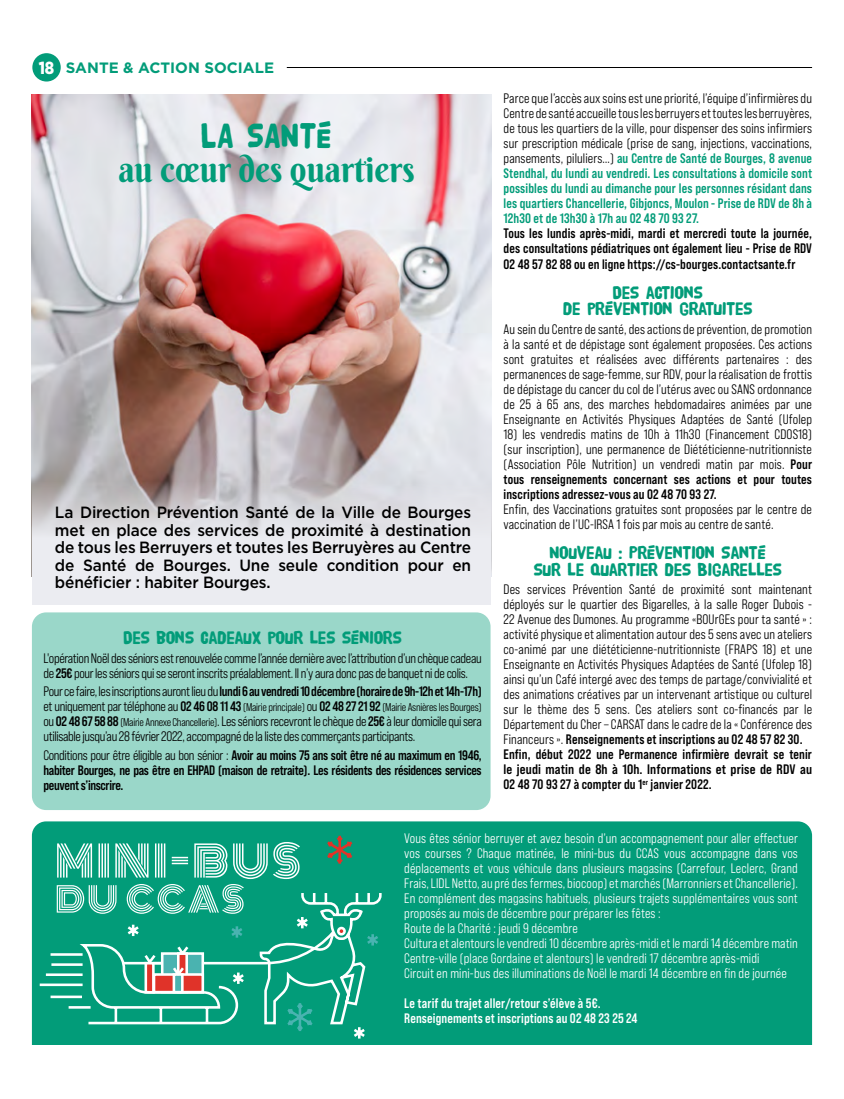
<style>
.page{position:relative;width:844px;height:1099px;background:#fff}
.page>*{position:absolute;margin:0;border:0;box-sizing:border-box;transform-origin:0 0}
.t1{font:36.25px/34.5px "Berkshire Swash";color:#029c79;text-align:center;scale:.9 1}
.TEXTE_BASES{font:18.75px/16.2px "HVD Poster Clean";letter-spacing:-.025em;color:#029c79;text-align:center;scale:.95 1}
.t2{font:900 17.5px "Gotham";color:#fff;scale:.85 1}
.TEXTE_BASES-2{font:500 16.25px/17.5px "Gotham";letter-spacing:-.01em;color:#000;text-align:justify;scale:.95 1}
.t3{font:700 15px "Gotham";color:#029c79}
.TEXTE_BASES-3{font:13.75px/15px "Bebas Neue Pro Sm E Md";letter-spacing:-.005em;color:#000;text-align:justify;scale:.95 1}
.TEXTE_BASES-4{font:13.75px/15px "Bebas Neue Pro Sm E Md";letter-spacing:.01em;color:#fff;text-align:justify;scale:.95 1}
.TEXTE_BASES-5{font:13.75px/15px "Bebas Neue Pro Sm E Bd";letter-spacing:.005em;color:#000;text-align:justify;scale:.95 1}
.TEXTE_BASES-6{font:13.75px/15px "Bebas Neue Pro Sm E Md";letter-spacing:-.025em;color:#000;scale:.95 1}
.TEXTE_BASES-7{font:13.75px "Bebas Neue Pro Sm E Bd";letter-spacing:-.025em;color:#000;scale:.95 1}
.TEXTE_BASES-8{font:13.75px "Bebas Neue Pro Sm E Bd";letter-spacing:.01em;color:#fff;scale:.95 1}
.TEXTE_BASES-9{font:11.25px "Bebas Neue Pro Sm E Md";letter-spacing:-.025em;color:#000;scale:.95 1}
.s1{font-family:"HVD Poster Clean"}
.s2{font-family:"Bebas Neue Pro Sm E Bd"}
.s3{font-family:"Bebas Neue Pro Sm E Md"}
.s4{font-size:13.75px}
.s5{font-family:"Bebas Neue Pro Sm E Bd";font-size:13.75px}
.s6{font-size:11.25px}
.s7{font-family:"Bebas Neue Pro Sm E Bd";color:#029c79}
</style>
<div class="page">
<img style="left:32px;top:95px;width:459px;height:481px">
<svg style="left:32px;top:385px;width:458px;height:219px;background:#cdc7c9"></svg>
<div style="left:32px;top:53px;width:29px;height:28px;background:#029c79;border-radius:50%"></div>
<hr style="left:287px;top:67px;width:524px;height:1px;background:#000">
<div style="left:32px;top:821px;width:779px;height:264px;background:#029c79;border-radius:14px"></div>
<div style="left:0;top:1045px;width:827px;height:53px;background:#fff"></div>
<svg style="left:39px;top:835px;width:343px;height:204px"></svg>
<div style="left:32px;top:612px;width:458px;height:198px;background:#9ad7c9;border-radius:14px"></div>
<p class="t2" style="left:39px;top:58px;width:20px">18</p>
<p class="t3" style="left:66px;top:59px;width:210px">SANTE &amp; ACTION SOCIALE</p>
<p class="t1" style="left:118px;top:117px;width:331px"><span class="s1">LA SANTÉ<br></span>au cœur des quartiers</p>
<p class="TEXTE_BASES-2" style="left:55px;top:503px;width:439px">La Direction Prévention Santé de la Ville de Bourges met en place des services de proximité à destination de tous les Berruyers et toutes les Berruyères au Centre de Santé de Bourges. Une seule condition pour en bénéficier : habiter Bourges.</p>
<p class="TEXTE_BASES" style="left:123px;top:630px;width:295px">DES BONS CADEAUX POUR LES SÉNIORS</p>
<p class="TEXTE_BASES-6" style="left:43px;top:650px;width:463px">L'opération Noël des séniors est renouvelée comme l’année dernière avec l’attribution d’un chèque cadeau de <span class="s2">25€</span> pour les séniors qui se seront inscrits préalablement. Il n’y aura donc pas de banquet ni de colis.</p>
<p class="TEXTE_BASES-7" style="left:43px;top:683px;width:463px"><span class="s3">Pour ce faire, les inscriptions auront lieu du</span> lundi 6 au vendredi 10 décembre (horaire de 9h-12h et 14h-17h)</p>
<p class="TEXTE_BASES-9" style="left:43px;top:701px;width:463px"><span class="s4">et uniquement par téléphone au</span> <span class="s5">02 46 08 11 43</span> (Mairie principale) <span class="s4">ou</span> <span class="s5">02 48 27 21 92</span> (Mairie Asnières les Bourges)</p>
<p class="TEXTE_BASES-6" style="left:43px;top:714px;width:462px">ou <span class="s2">02 48 67 58 88</span> <span class="s6">(Mairie Annexe Chancellerie)</span>. Les séniors recevront le chèque de <span class="s2">25€</span> à leur domicile qui sera utilisable jusqu’au 28 février 2022, accompagné de la liste des commerçants participants.</p>
<p class="TEXTE_BASES-5" style="left:43px;top:747px;width:463px"><span class="s3">Conditions pour être éligible au bon sénior :</span> Avoir au moins 75 ans soit être né au maximum en 1946, habiter Bourges, ne pas être en EHPAD (maison de retraite). Les résidents des résidences services peuvent s’inscrire.</p>
<p class="TEXTE_BASES-3" style="left:503px;top:91px;width:326px">Parce que l’accès aux soins est une priorité, l’équipe d’infirmières du Centre de santé accueille tous les berruyers et toutes les berruyères, de tous les quartiers de la ville, pour dispenser des soins infirmiers sur prescription médicale (prise de sang, injections, vaccinations, pansements, piluliers…) <span class="s7">au Centre de Santé de Bourges, 8 avenue Stendhal, du lundi au vendredi. Les consultations à domicile sont possibles du lundi au dimanche pour les personnes résidant dans les quartiers Chancellerie, Gibjoncs, Moulon - Prise de RDV de 8h à 12h30 et de 13h30 à 17h au 02 48 70 93 27.</span></p>
<p class="TEXTE_BASES-5" style="left:503px;top:226px;width:326px">Tous les lundis après-midi, mardi et mercredi toute la journée, des consultations pédiatriques ont également lieu - Prise de RDV 02 48 57 82 88 ou en ligne https://cs-bourges.contactsante.fr</p>
<p class="TEXTE_BASES" style="left:563px;top:284px;width:201px">DES ACTIONS<br>DE PRÉVENTION GRATUITES</p>
<p class="TEXTE_BASES-3" style="left:503px;top:321px;width:326px">Au sein du Centre de santé, des actions de prévention, de promotion à la santé et de dépistage sont également proposées. Ces actions sont gratuites et réalisées avec différents partenaires : des permanences de sage-femme, sur RDV, pour la réalisation de frottis de dépistage du cancer du col de l’utérus avec ou SANS ordonnance de 25 à 65 ans, des marches hebdomadaires animées par une Enseignante en Activités Physiques Adaptées de Santé (Ufolep</p>
<p class="TEXTE_BASES-3" style="left:503px;top:426px;width:326px">18) les vendredis matins de 10h à 11h30 (Financement CDOS18) (sur inscription), une permanence de Diététicienne-nutritionniste (Association Pôle Nutrition) un vendredi matin par mois. <span class="s2">Pour tous renseignements concernant ses actions et pour toutes inscriptions adressez-vous au 02 48 70 93 27.</span></p>
<p class="TEXTE_BASES-3" style="left:503px;top:501px;width:326px">Enfin, des Vaccinations gratuites sont proposées par le centre de vaccination de l’UC-IRSA 1 fois par mois au centre de santé.</p>
<p class="TEXTE_BASES" style="left:533px;top:545px;width:263px">NOUVEAU : PRÉVENTION SANTÉ<br>SUR LE QUARTIER DES BIGARELLES</p>
<p class="TEXTE_BASES-3" style="left:503px;top:581px;width:326px">Des services Prévention Santé de proximité sont maintenant déployés sur le quartier des Bigarelles, à la salle Roger Dubois - 22 Avenue des Dumones. Au programme «BOUrGEs pour ta santé » : activité physique et alimentation autour des 5 sens avec un ateliers co-animé par une diététicienne-nutritionniste (FRAPS 18) et une Enseignante en Activités Physiques Adaptées de Santé (Ufolep 18) ainsi qu’un Café intergé avec des temps de partage/convivialité et des animations créatives par un intervenant artistique ou culturel sur le thème des 5 sens. Ces ateliers sont co-financés par le Département du Cher – CARSAT dans le cadre de la « Conférence des Financeurs ». <span class="s2">Renseignements et inscriptions au 02 48 57 82 30.</span></p>
<p class="TEXTE_BASES-5" style="left:503px;top:746px;width:326px">Enfin, début 2022 une Permanence infirmière devrait se tenir le jeudi matin de 8h à 10h. Informations et prise de RDV au 02 48 70 93 27 à compter du 1<sup>er</sup> janvier 2022.</p>
<p class="TEXTE_BASES-4" style="left:404px;top:830px;width:416px">Vous êtes sénior berruyer et avez besoin d’un accompagnement pour aller effectuer vos courses ? Chaque matinée, le mini-bus du CCAS vous accompagne dans vos déplacements et vous véhicule dans plusieurs magasins (Carrefour, Leclerc, Grand Frais, LIDL Netto, au pré des fermes, biocoop) et marchés (Marronniers et Chancellerie).</p>
<p class="TEXTE_BASES-4" style="left:404px;top:890px;width:415px">En complément des magasins habituels, plusieurs trajets supplémentaires vous sont proposés au mois de décembre pour préparer les fêtes :</p>
<p class="TEXTE_BASES-4" style="left:404px;top:920px;width:184px">Route de la Charité : jeudi 9 décembre</p>
<p class="TEXTE_BASES-4" style="left:404px;top:935px;width:415px">Cultura et alentours le vendredi 10 décembre après-midi et le mardi 14 décembre matin</p>
<p class="TEXTE_BASES-4" style="left:404px;top:950px;width:375px">Centre-ville (place Gordaine et alentours) le vendredi 17 décembre après-midi</p>
<p class="TEXTE_BASES-4" style="left:404px;top:965px;width:404px">Circuit en mini-bus des illuminations de Noël le mardi 14 décembre en fin de journée</p>
<p class="TEXTE_BASES-8" style="left:404px;top:995px;width:208px">Le tarif du trajet aller/retour s’élève à 5€.</p>
<p class="TEXTE_BASES-8" style="left:404px;top:1010px;width:247px">Renseignements et inscriptions au 02 48 23 25 24</p>
</div>
